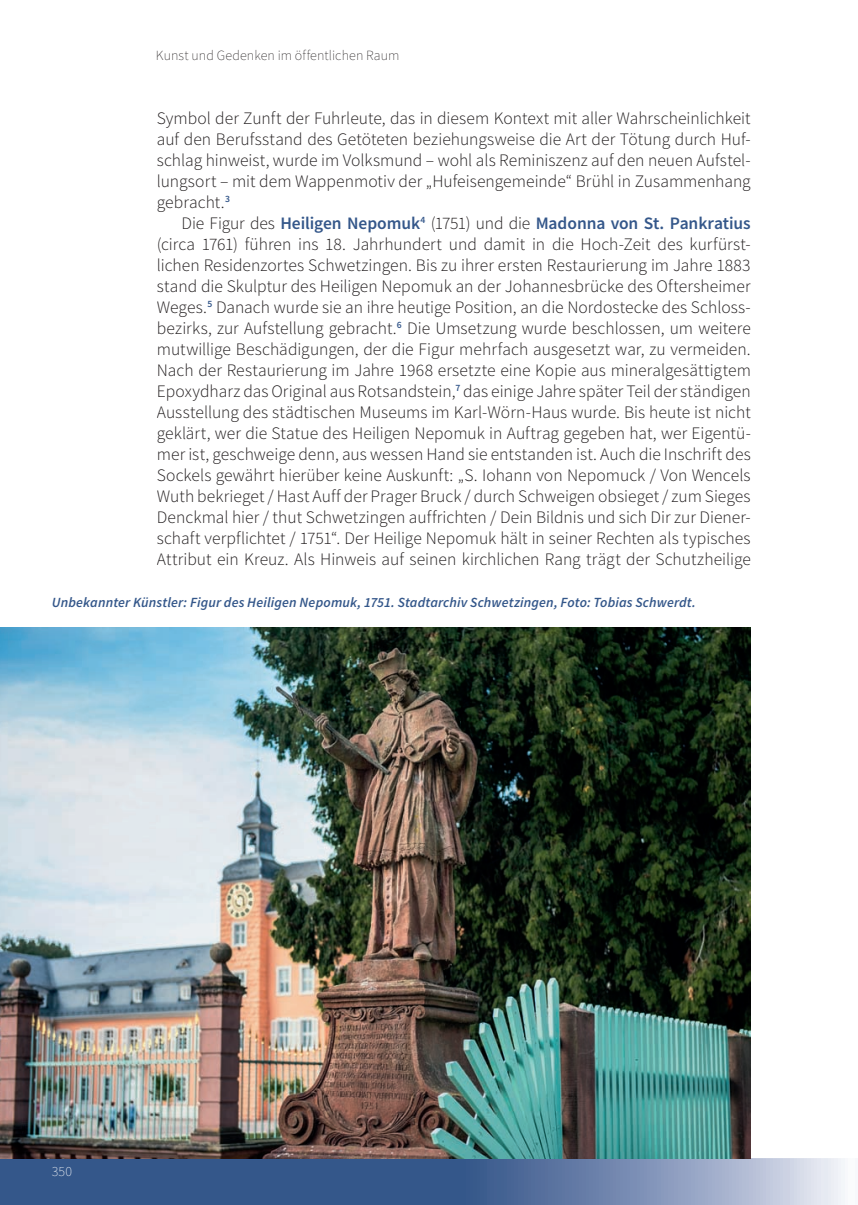
<style>
.page{position:relative;width:858px;height:1205px;background:#fff}
.page>*{position:absolute;margin:0;border:0;box-sizing:border-box;transform-origin:0 0}
.t1{font:300 17.5px/21px "Source Sans Pro";color:#231f20;text-align:justify}
.t2{font:italic 600 14px "Source Sans Pro";letter-spacing:.01em;color:#34578a}
.t3{font:200 14px "Source Sans Pro";letter-spacing:.01em;color:#231f20}
.t4{font:200 14px "Source Sans Pro";color:#fff}
.s1{font-weight:600;color:#34578a}
</style>
<div class="page">
<div style="left:850px;top:1158px;width:7px;height:47px;background:#fafbfc"></div>
<svg style="left:0;top:1158px;width:845px;height:47px;background:#5a759f"></svg>
<img style="left:0;top:628px;width:750px;height:530px">
<svg style="left:0;top:1196px;width:8px;height:9px"></svg>
<p class="t3" style="left:156px;top:47px;width:245px">Kunst und Gedenken im öffentlichen Raum</p>
<p class="t1" style="left:157px;top:107px;width:595px">Symbol der Zunft der Fuhrleute, das in diesem Kontext mit aller Wahrscheinlichkeit auf den Berufsstand des Getöteten beziehungsweise die Art der Tötung durch Huf&shy;schlag hinweist, wurde im Volksmund – wohl als Reminiszenz auf den neuen Aufstel&shy;lungsort – mit dem Wappenmotiv der „Hufeisengemeinde“ Brühl in Zusammenhang gebracht.<sup>3</sup></p>
<p class="t1" style="left:157px;top:212px;width:595px;text-indent:25px">Die Figur des <span class="s1">Heiligen Nepomuk</span><sup>4</sup> (1751) und die <span class="s1">Madonna von St. Pankratius </span>(circa 1761) führen ins 18. Jahrhundert und damit in die Hoch-Zeit des kurfürst&shy;lichen Residenzortes Schwetzingen. Bis zu ihrer ersten Restaurierung im Jahre 1883 stand die Skulptur des Heiligen Nepomuk an der Johannesbrücke des Oftersheimer Weges.<sup>5</sup> Danach wurde sie an ihre heutige Position, an die Nordostecke des Schloss&shy;bezirks, zur Aufstellung gebracht.<sup>6</sup> Die Umsetzung wurde beschlossen, um weitere mutwillige Beschädigungen, der die Figur mehrfach ausgesetzt war, zu vermeiden.<br>Nach der Restaurierung im Jahre 1968 ersetzte eine Kopie aus mineralgesättigtem Epoxydharz das Original aus Rotsandstein,<sup>7</sup> das einige Jahre später Teil der ständigen Ausstellung des städtischen Museums im Karl-Wörn-Haus wurde. Bis heute ist nicht geklärt, wer die Statue des Heiligen Nepomuk in Auftrag gegeben hat, wer Eigentü&shy;mer ist, geschweige denn, aus wessen Hand sie entstanden ist. Auch die Inschrift des Sockels gewährt hierüber keine Auskunft: „S. Iohann von Nepomuck / Von Wencels Wuth bekrieget / Hast Auff der Prager Bruck / durch Schweigen obsieget / zum Sieges Denckmal hier / thut Schwetzingen auffrichten / Dein Bildnis und sich Dir zur Diener&shy;schaft verpflichtet / 1751“. Der Heilige Nepomuk hält in seiner Rechten als typisches Attribut ein Kreuz. Als Hinweis auf seinen kirchlichen Rang trägt der Schutzheilige</p>
<p class="t2" style="left:52px;top:593px;width:645px">Unbekannter Künstler: Figur des Heiligen Nepomuk, 1751. Stadtarchiv Schwetzingen, Foto: Tobias Schwerdt.</p>
<p class="t4" style="left:52px;top:1162px;width:22px">350</p>
</div>
